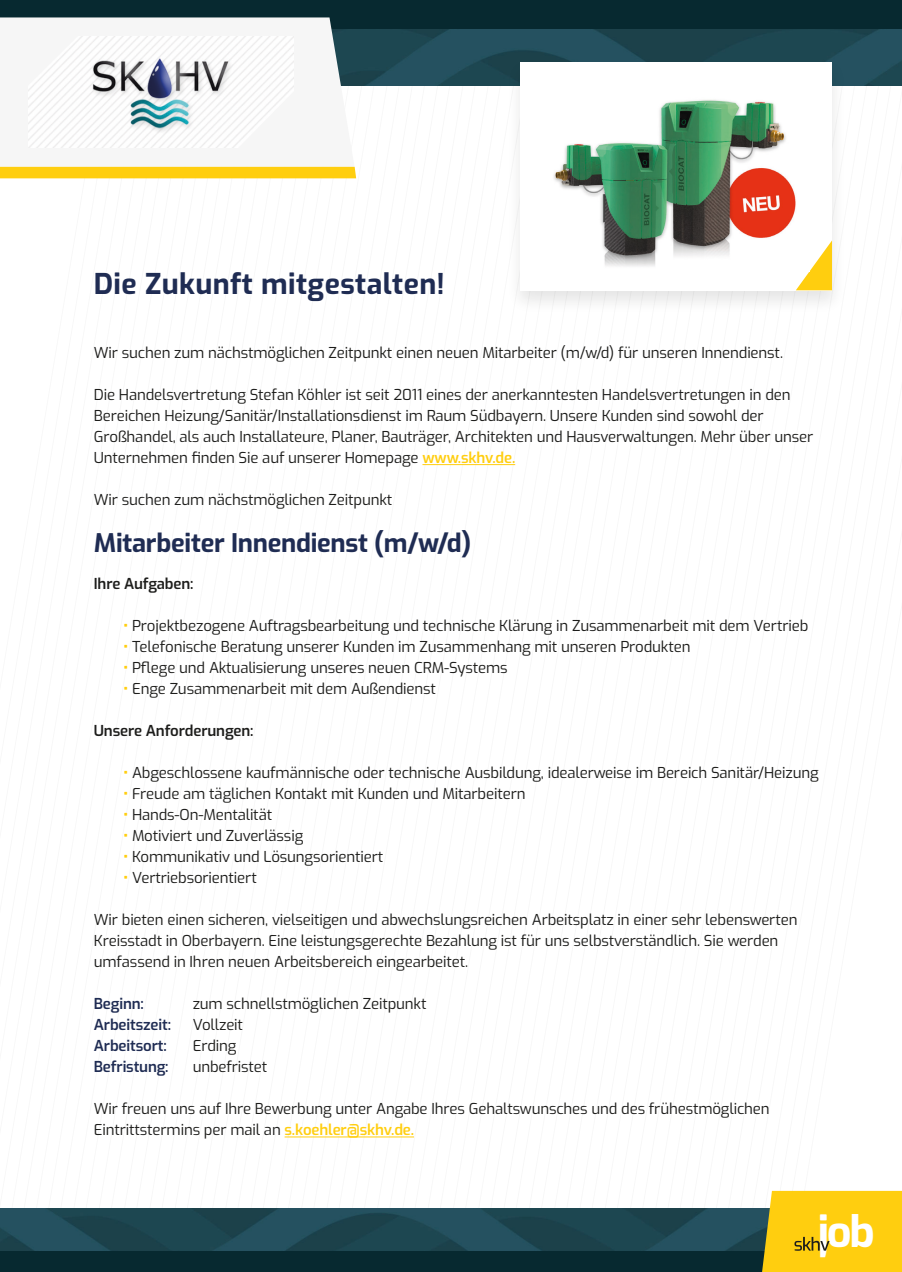
<style>
.page{position:relative;width:902px;height:1272px;background:#fff}
.page>*{position:absolute;margin:0;border:0;box-sizing:border-box;transform-origin:0 0}
.t1{font:700 43.2px "Exo";color:#fff}
.t2{font:700 28.5px "Exo";letter-spacing:.015em;color:#1f2c53}
.t3{font:700 25.5px "Exo";letter-spacing:-.01em;color:#1f2c53}
.t4{font:15px/21px "Exo";letter-spacing:-.01em;color:#1d1d1b}
.t5{font:600 15px "Exo";letter-spacing:-.01em;color:#1f2c53}
.t6{font:600 15px "Exo";letter-spacing:-.01em;color:#1d1d1b}
.s1{font-weight:600;color:#ffce0f}
.s2{font-weight:700;color:#ffce0f}
</style>
<div class="page">
<div style="left:0;top:0;width:901px;height:30px;background:#072930"></div>
<img style="left:354px;top:30px;width:547px;height:55px">
<div style="left:0;top:1250px;width:901px;height:21px;background:#072930"></div>
<img style="left:0;top:1208px;width:762px;height:42px">
<svg style="left:762px;top:1190px;width:139px;height:81px;background:#f6c916"></svg>
<svg style="left:0;top:17px;width:354px;height:150px;fill:#f6f6f6"></svg>
<div style="left:0;top:167px;width:356px;height:11px;background:#ffce0f"></div>
<hr style="left:422px;top:464px;width:93px;height:1px;background:#ffce0f">
<hr style="left:284px;top:1136px;width:130px;height:1px;background:#ffce0f">
<img style="left:501px;top:53px;width:350px;height:256px">
<div style="left:520px;top:62px;width:311px;height:228px;background:#fff"></div>
<svg style="left:796px;top:242px;width:35px;height:48px"></svg>
<img style="left:554px;top:99px;width:255px;height:172px">
<img style="left:29px;top:37px;width:265px;height:110px">
<h2 class="t2" style="left:94px;top:263px;width:352px">Die Zukunft mitgestalten!</h2>
<p class="t4" style="left:94px;top:341px;width:690px">Wir suchen zum nächstmöglichen Zeitpunkt einen neuen Mitarbeiter (m/w/d) für unseren Innendienst.</p>
<p class="t4" style="left:94px;top:383px;width:720px">Die Handelsvertretung Stefan Köhler ist seit 2011 eines der anerkanntesten Handelsvertretungen in den Bereichen Heizung/Sanitär/Installationsdienst im Raum Südbayern. Unsere Kunden sind sowohl der Großhandel, als auch Installateure, Planer, Bauträger, Architekten und Hausverwaltungen. Mehr über unser Unternehmen finden Sie auf unserer Homepage <span class="s1">www.skhv.de.</span></p>
<p class="t4" style="left:94px;top:488px;width:300px">Wir suchen zum nächstmöglichen Zeitpunkt</p>
<h3 class="t3" style="left:94px;top:524px;width:379px">Mitarbeiter Innendienst (m/w/d)</h3>
<p class="t6" style="left:94px;top:573px;width:101px">Ihre Aufgaben:</p>
<p class="t4" style="left:124px;top:614px;width:686px"><span class="s2">•</span> Projektbezogene Auftragsbearbeitung und technische Klärung in Zusammenarbeit mit dem Vertrieb</p>
<p class="t4" style="left:124px;top:635px;width:568px"><span class="s2">•</span> Telefonische Beratung unserer Kunden im Zusammenhang mit unseren Produkten</p>
<p class="t4" style="left:124px;top:656px;width:385px"><span class="s2">•</span> Pflege und Aktualisierung unseres neuen CRM-Systems</p>
<p class="t4" style="left:124px;top:677px;width:314px"><span class="s2">•</span> Enge Zusammenarbeit mit dem Außendienst</p>
<p class="t6" style="left:94px;top:720px;width:161px">Unsere Anforderungen:</p>
<p class="t4" style="left:124px;top:761px;width:696px"><span class="s2">•</span> Abgeschlossene kaufmännische oder technische Ausbildung, idealerweise im Bereich Sanitär/Heizung</p>
<p class="t4" style="left:124px;top:782px;width:403px"><span class="s2">•</span> Freude am täglichen Kontakt mit Kunden und Mitarbeitern</p>
<p class="t4" style="left:124px;top:803px;width:150px"><span class="s2">•</span> Hands-On-Mentalität</p>
<p class="t4" style="left:124px;top:824px;width:181px"><span class="s2">•</span> Motiviert und Zuverlässig</p>
<p class="t4" style="left:124px;top:845px;width:261px"><span class="s2">•</span> Kommunikativ und Lösungsorientiert</p>
<p class="t4" style="left:124px;top:866px;width:135px"><span class="s2">•</span> Vertriebsorientiert</p>
<p class="t4" style="left:94px;top:908px;width:705px">Wir bieten einen sicheren, vielseitigen und abwechslungsreichen Arbeitsplatz in einer sehr lebenswerten<br>Kreisstadt in Oberbayern. Eine leistungsgerechte Bezahlung ist für uns selbstverständlich. Sie werden umfassend in Ihren neuen Arbeitsbereich eingearbeitet.</p>
<p class="t5" style="left:94px;top:993px;width:52px">Beginn:</p>
<p class="t4" style="left:193px;top:992px;width:235px">zum schnellstmöglichen Zeitpunkt</p>
<p class="t5" style="left:94px;top:1014px;width:79px">Arbeitszeit:</p>
<p class="t4" style="left:193px;top:1013px;width:52px">Vollzeit</p>
<p class="t5" style="left:94px;top:1035px;width:74px">Arbeitsort:</p>
<p class="t4" style="left:193px;top:1034px;width:45px">Erding</p>
<p class="t5" style="left:94px;top:1056px;width:76px">Befristung:</p>
<p class="t4" style="left:193px;top:1055px;width:76px">unbefristet</p>
<p class="t4" style="left:94px;top:1097px;width:677px">Wir freuen uns auf Ihre Bewerbung unter Angabe Ihres Gehaltswunsches und des frühestmöglichen<br>Eintrittstermins per mail an <span class="s1">s.koehler@skhv.de.</span></p>
<h1 class="t1" style="left:817px;top:1200px;width:59px">job</h1>
</div>
